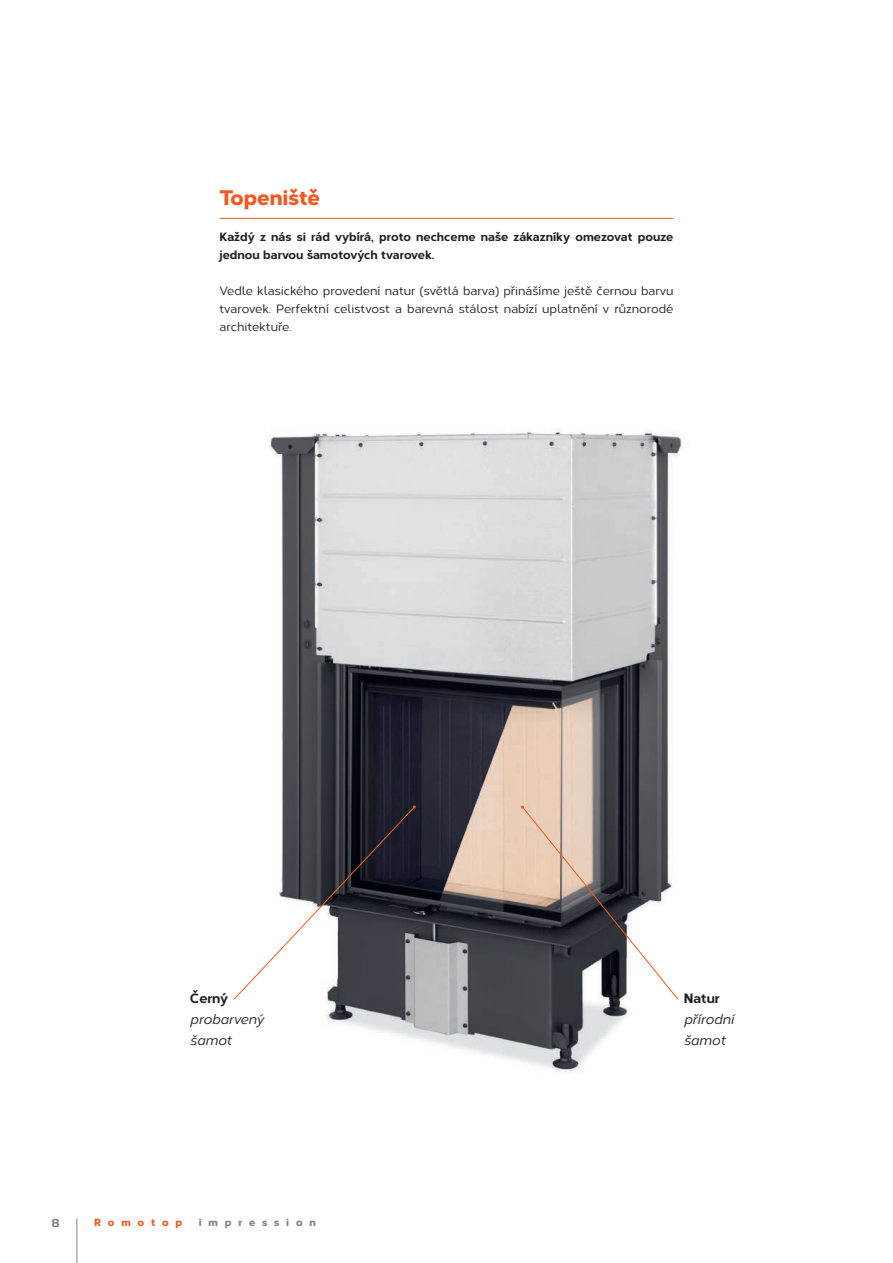
<style>
.page{position:relative;width:893px;height:1263px;background:#fff}
.page>*{position:absolute;margin:0;border:0;box-sizing:border-box;transform-origin:0 0}
.t1{font:800 21px "Corbert";color:#f15921}
.t2{font:italic 500 13.5px/21px "Corbert";color:#231f20}
.t3{font:800 13.5px "Corbert";color:#231f20}
.t4{font:500 12px/18px "Corbert";color:#231f20;text-align:justify}
.t5{font:800 12px/18px "Corbert";color:#231f20}
.t6{font:800 12px "Corbert";color:#808285}
.t7{font:800 10.5px "Corbert";letter-spacing:.65em;color:#808285}
.t8{font:800 10.5px "Corbert";letter-spacing:.65em;color:#f15921}
</style>
<div class="page">
<img style="left:269px;top:428px;width:414px;height:645px">
<svg style="left:233px;top:805px;width:183px;height:195px"></svg>
<svg style="left:521px;top:805px;width:158px;height:195px"></svg>
<hr style="left:220px;top:218px;width:453px;height:1px;background:#f15422">
<hr style="left:77px;top:1218px;width:1px;height:45px;background:#808285">
<h1 class="t1" style="left:220px;top:180px;width:102px">Topeniště</h1>
<p class="t5" style="left:220px;top:227px;width:455px">Každý z nás si rád vybírá, proto nechceme naše zákazníky omezovat pouze jednou barvou šamotových tvarovek.</p>
<p class="t4" style="left:220px;top:281px;width:455px">Vedle klasického provedení natur (světlá barva) přinášíme ještě černou barvu tvarovek. Perfektní celistvost a barevná stálost nabízí uplatnění v různorodé architektuře.</p>
<p class="t3" style="left:190px;top:988px;width:40px">Černý</p>
<p class="t2" style="left:190px;top:1008px;width:75px">probarvený šamot</p>
<p class="t6" style="left:51px;top:1213px;width:10px">8</p>
<p class="t8" style="left:94px;top:1214px;width:89px">Romotop</p>
<p class="t7" style="left:199px;top:1214px;width:119px">impression</p>
<p class="t3" style="left:684px;top:988px;width:38px">Natur</p>
<p class="t2" style="left:684px;top:1008px;width:51px">přírodní šamot</p>
</div>
